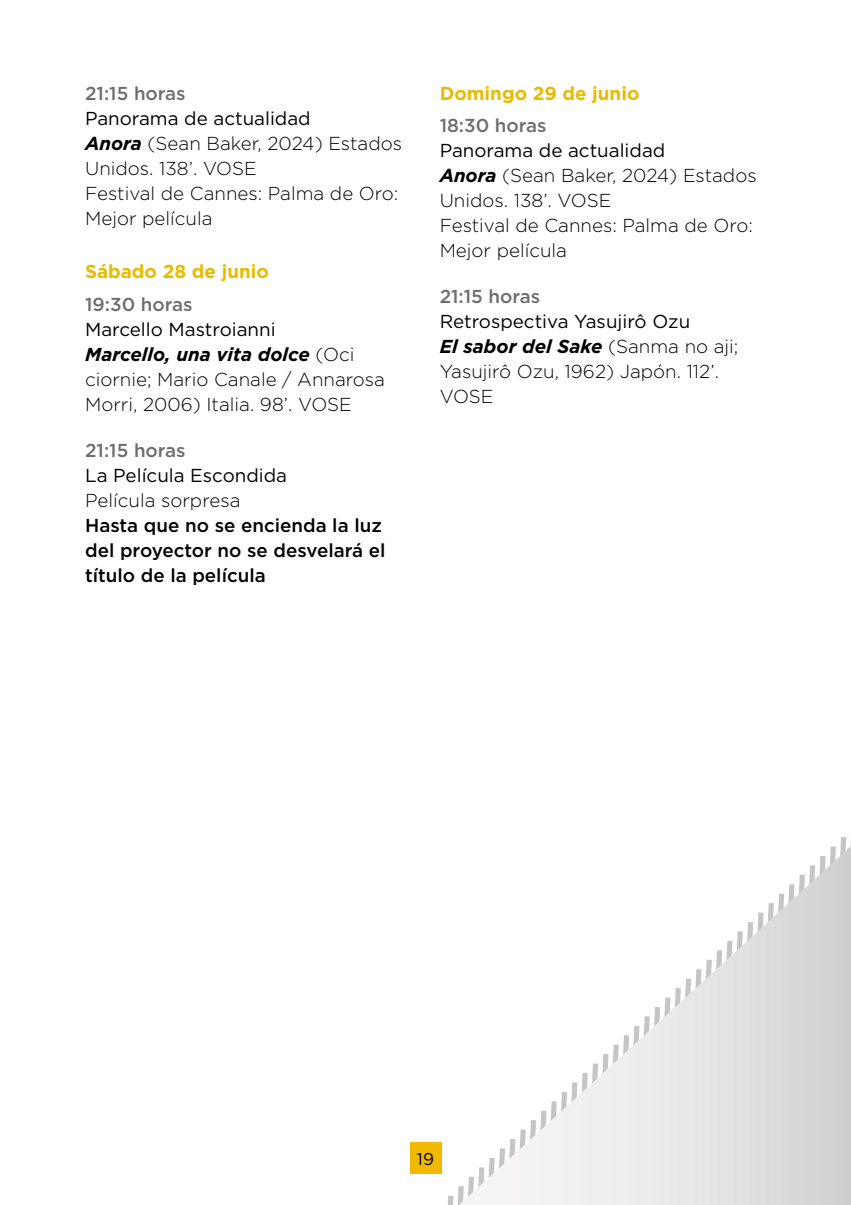
<style>
.page{position:relative;width:851px;height:1205px;background:#fff}
.page>*{position:absolute;margin:0;border:0;box-sizing:border-box;transform-origin:0 0}
.t1{font:300 18.75px/25px "Gotham";color:#000}
.t2{font:500 18.75px/25px "Gotham";color:#000}
.t3{font:500 18.75px "Gotham";color:#6e6e6e}
.t4{font:700 18.75px "Gotham";color:#e9bb00}
.t5{font:18.75px "Gotham";color:#000}
.t6{font:17px "Gotham";color:#000}
.s1{font-weight:400}
.s2{font-weight:700;font-style:italic}
</style>
<div class="page">
<div style="left:409px;top:1142px;width:32px;height:32px;background:#f1b900"></div>
<svg style="left:459px;top:846px;width:391px;height:359px"></svg>
<p class="t3" style="left:85px;top:81px;width:102px">21:15 horas</p>
<p class="t1" style="left:85px;top:105px;width:318px"><span class="s1">Panorama de actualidad<br></span><span class="s2">Anora</span> (Sean Baker, 2024) Estados<br>Unidos. 138’. VOSE<br>Festival de Cannes: Palma de Oro:<br>Mejor película</p>
<p class="t4" style="left:85px;top:259px;width:185px">Sábado 28 de junio</p>
<p class="t3" style="left:85px;top:292px;width:109px">19:30 horas</p>
<p class="t1" style="left:85px;top:316px;width:301px"><span class="s1">Marcello Mastroianni<br></span><span class="s2">Marcello, una vita dolce</span> (Oci ciornie; Mario Canale / Annarosa<br>Morri, 2006) Italia. 98’. VOSE</p>
<p class="t3" style="left:85px;top:438px;width:102px">21:15 horas</p>
<p class="t5" style="left:85px;top:463px;width:203px">La Película Escondida</p>
<p class="t1" style="left:85px;top:487px;width:157px">Película sorpresa</p>
<p class="t2" style="left:85px;top:512px;width:302px">Hasta que no se encienda la luz del proyector no se desvelará el título de la película</p>
<p class="t4" style="left:439px;top:81px;width:201px">Domingo 29 de junio</p>
<p class="t3" style="left:439px;top:113px;width:108px">18:30 horas</p>
<p class="t1" style="left:439px;top:137px;width:318px"><span class="s1">Panorama de actualidad<br></span><span class="s2">Anora</span> (Sean Baker, 2024) Estados<br>Unidos. 138’. VOSE<br>Festival de Cannes: Palma de Oro:<br>Mejor película</p>
<p class="t3" style="left:439px;top:284px;width:102px">21:15 horas</p>
<p class="t1" style="left:439px;top:309px;width:300px"><span class="s1">Retrospectiva Yasujirô Ozu<br></span><span class="s2">El sabor del Sake</span> (Sanma no aji;<br>Yasujirô Ozu, 1962) Japón. 112’.<br>VOSE</p>
<p class="t6" style="left:417px;top:1148px;width:19px">19</p>
</div>
